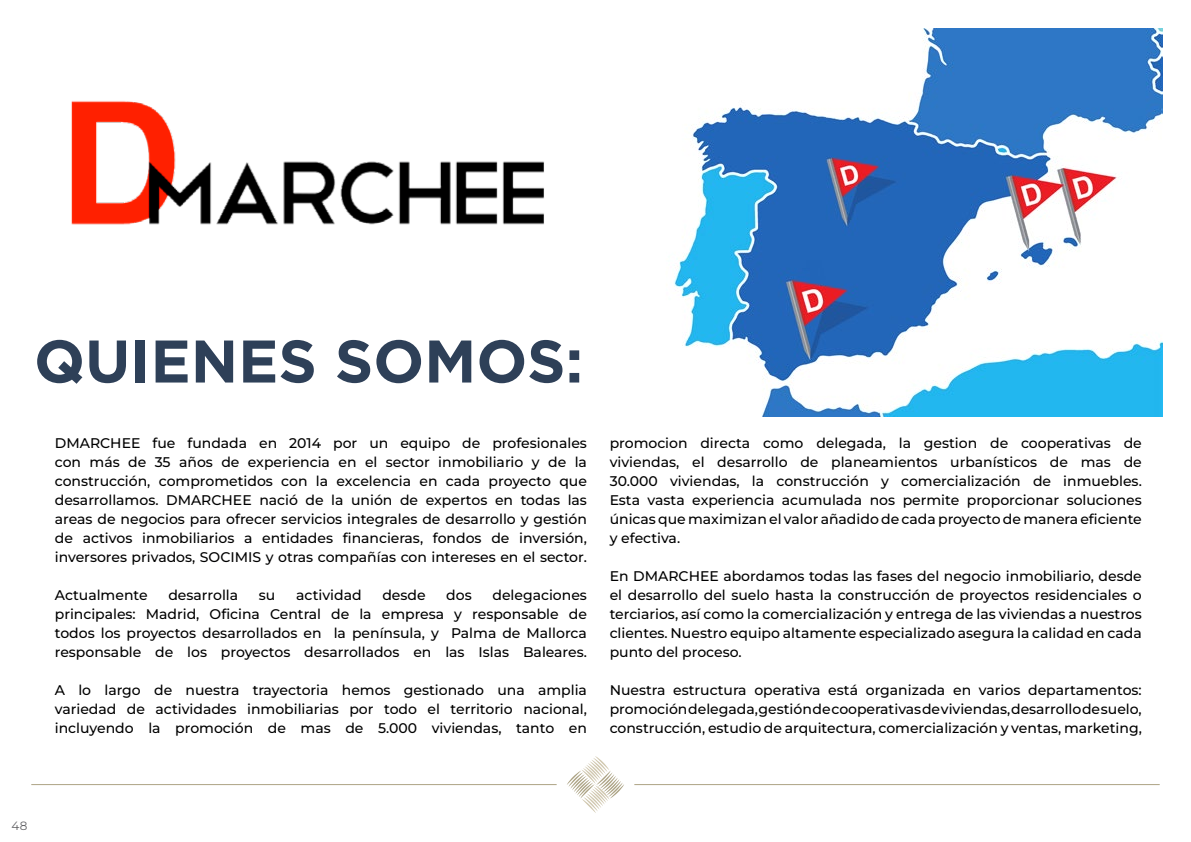
<style>
.page{position:relative;width:1191px;height:842px;background:#fff}
.page>*{position:absolute;margin:0;border:0;box-sizing:border-box;transform-origin:0 0}
.t1{font:700 60px "Gotham";color:#2e4058}
.t2{font:500 14px/19px "Montserrat";color:#000001;text-align:justify}
.t3{font:12px "Montserrat";color:#636366}
</style>
<div class="page">
<svg style="left:567px;top:756px;width:57px;height:57px"></svg>
<hr style="left:31px;top:784px;width:525px;height:1px;background:#ada485">
<hr style="left:634px;top:784px;width:525px;height:1px;background:#ada485">
<img style="left:71px;top:101px;width:473px;height:124px">
<img style="left:674px;top:28px;width:488px;height:389px">
<p class="t1" style="left:34px;top:321px;width:551px">QUIENES SOMOS:</p>
<p class="t2" style="left:55px;top:433px;width:534px">DMARCHEE fue fundada en 2014 por un equipo de profesionales con más de 35 años de experiencia en el sector inmobiliario y de la construcción, comprometidos con la excelencia en cada proyecto que desarrollamos. DMARCHEE nació de la unión de expertos en todas las areas de negocios para ofrecer servicios integrales de desarrollo y gestión de activos inmobiliarios a entidades financieras, fondos de inversión, inversores privados, SOCIMIS y otras compañías con intereses en el sector.</p>
<p class="t2" style="left:55px;top:585px;width:94px">Actualmente</p>
<p class="t2" style="left:168px;top:585px;width:71px">desarrolla</p>
<p class="t2" style="left:259px;top:585px;width:18px">su</p>
<p class="t2" style="left:296px;top:585px;width:67px">actividad</p>
<p class="t2" style="left:382px;top:585px;width:45px">desde</p>
<p class="t2" style="left:446px;top:585px;width:27px">dos</p>
<p class="t2" style="left:55px;top:585px;width:533px;text-indent:438px">delegaciones principales: Madrid, Oficina Central de la empresa y responsable de todos los proyectos desarrollados en la península, y Palma de Mallorca responsable de los proyectos desarrollados en las Islas Baleares.</p>
<p class="t2" style="left:55px;top:680px;width:534px">A lo largo de nuestra trayectoria hemos gestionado una amplia variedad de actividades inmobiliarias por todo el territorio nacional, incluyendo la promoción de mas de 5.000 viviendas, tanto en</p>
<p class="t2" style="left:609px;top:433px;width:534px">promocion directa como delegada, la gestion de cooperativas de viviendas, el desarrollo de planeamientos urbanísticos de mas de 30.000 viviendas, la construcción y comercialización de inmuebles.<br>Esta vasta experiencia acumulada nos permite proporcionar soluciones únicas que maximizan el valor añadido de cada proyecto de manera eficiente y efectiva.</p>
<p class="t2" style="left:609px;top:566px;width:534px">En DMARCHEE abordamos todas las fases del negocio inmobiliario, desde el desarrollo del suelo hasta la construcción de proyectos residenciales o terciarios, así como la comercialización y entrega de las viviendas a nuestros clientes. Nuestro equipo altamente especializado asegura la calidad en cada punto del proceso.</p>
<p class="t2" style="left:609px;top:680px;width:533px">Nuestra estructura operativa está organizada en varios departamentos: promoción delegada, gestión de cooperativas de viviendas, desarrollo de suelo, construcción, estudio de arquitectura, comercialización y ventas, marketing,</p>
<p class="t3" style="left:12px;top:818px;width:17px">48</p>
</div>
